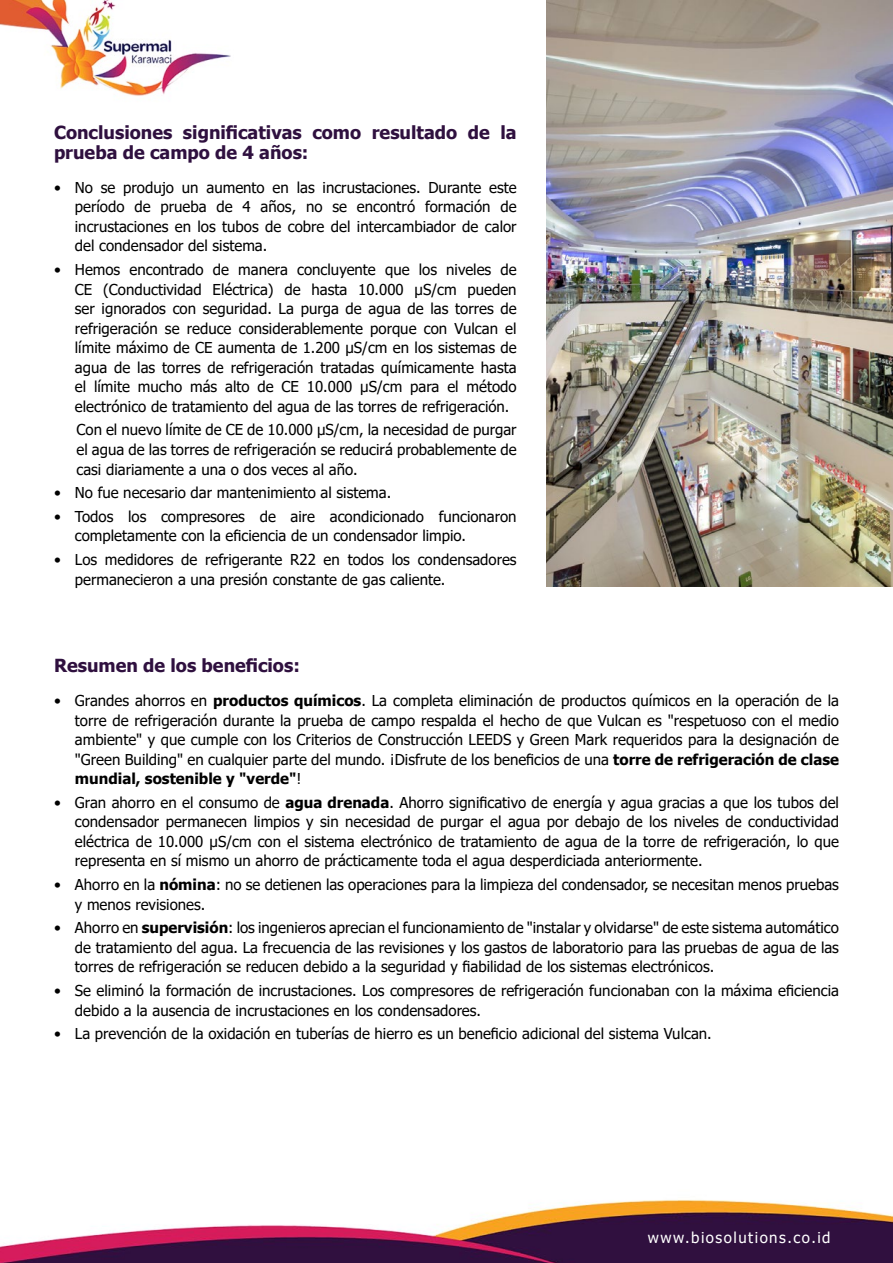
<style>
.page{position:relative;width:893px;height:1263px;background:#fff}
.page>*{position:absolute;margin:0;border:0;box-sizing:border-box;transform-origin:0 0}
.t1{font:700 18px/19.5px "Tahoma";color:#2f103f}
.t2{font:15px/19.5px "Tahoma";color:#000;text-align:justify}
.t3{font:15px "Tahoma";letter-spacing:.1em;color:#fff}
.s1{font-weight:700}
</style>
<div class="page">
<img style="left:0;top:1200px;width:893px;height:63px">
<img style="left:0;top:0;width:231px;height:96px">
<img style="left:547px;top:0;width:346px;height:587px">
<p class="t1" style="left:54px;top:124px;width:464px">Conclusiones significativas como resultado de la prueba de campo de 4 años:</p>
<p class="t2" style="left:75px;top:179px;width:443px;text-indent:-21px">• No se produjo un aumento en las incrustaciones. Durante este período de prueba de 4 años, no se encontró formación de incrustaciones en los tubos de cobre del intercambiador de calor del condensador del sistema.</p>
<p class="t2" style="left:75px;top:261px;width:443px;text-indent:-21px">• Hemos encontrado de manera concluyente que los niveles de CE (Conductividad Eléctrica) de hasta 10.000 µS/cm pueden ser ignorados con seguridad. La purga de agua de las torres de refrigeración se reduce considerablemente porque con Vulcan el límite máximo de CE aumenta de 1.200 µS/cm en los sistemas de agua de las torres de refrigeración tratadas químicamente hasta el límite mucho más alto de CE 10.000 µS/cm para el método electrónico de tratamiento del agua de las torres de refrigeración.</p>
<p class="t2" style="left:76px;top:421px;width:442px">Con el nuevo límite de CE de 10.000 µS/cm, la necesidad de purgar el agua de las torres de refrigeración se reducirá probablemente de casi diariamente a una o dos veces al año.</p>
<p class="t2" style="left:54px;top:484px;width:339px">• No fue necesario dar mantenimiento al sistema.</p>
<p class="t2" style="left:75px;top:508px;width:443px;text-indent:-21px">• Todos los compresores de aire acondicionado funcionaron completamente con la eficiencia de un condensador limpio.</p>
<p class="t2" style="left:75px;top:551px;width:443px;text-indent:-21px">• Los medidores de refrigerante R22 en todos los condensadores permanecieron a una presión constante de gas caliente.</p>
<p class="t1" style="left:54px;top:656px;width:247px">Resumen de los beneficios:</p>
<p class="t2" style="left:75px;top:692px;width:766px;text-indent:-21px">• Grandes ahorros en <span class="s1">productos químicos</span>. La completa eliminación de productos químicos en la operación de la torre de refrigeración durante la prueba de campo respalda el hecho de que Vulcan es "respetuoso con el medio ambiente" y que cumple con los Criterios de Construcción LEEDS y Green Mark requeridos para la designación de "Green Building" en cualquier parte del mundo. ¡Disfrute de los beneficios de una <span class="s1">torre de refrigeración de clase mundial, sostenible y "verde"</span>!</p>
<p class="t2" style="left:75px;top:793px;width:766px;text-indent:-21px">• Gran ahorro en el consumo de <span class="s1">agua drenada</span>. Ahorro significativo de energía y agua gracias a que los tubos del condensador permanecen limpios y sin necesidad de purgar el agua por debajo de los niveles de conductividad eléctrica de 10.000 µS/cm con el sistema electrónico de tratamiento de agua de la torre de refrigeración, lo que representa en sí mismo un ahorro de prácticamente toda el agua desperdiciada anteriormente.</p>
<p class="t2" style="left:75px;top:876px;width:766px;text-indent:-21px">• Ahorro en la <span class="s1">nómina</span>: no se detienen las operaciones para la limpieza del condensador, se necesitan menos pruebas y menos revisiones.</p>
<p class="t2" style="left:75px;top:919px;width:766px;text-indent:-21px">• Ahorro en <span class="s1">supervisión</span>: los ingenieros aprecian el funcionamiento de "instalar y olvidarse" de este sistema automático de tratamiento del agua. La frecuencia de las revisiones y los gastos de laboratorio para las pruebas de agua de las torres de refrigeración se reducen debido a la seguridad y fiabilidad de los sistemas electrónicos.</p>
<p class="t2" style="left:75px;top:982px;width:766px;text-indent:-21px">• Se eliminó la formación de incrustaciones. Los compresores de refrigeración funcionaban con la máxima eficiencia debido a la ausencia de incrustaciones en los condensadores.</p>
<p class="t2" style="left:54px;top:1025px;width:659px">• La prevención de la oxidación en tuberías de hierro es un beneficio adicional del sistema Vulcan.</p>
<p class="t3" style="left:648px;top:1227px;width:184px">www.biosolutions.co.id</p>
</div>
